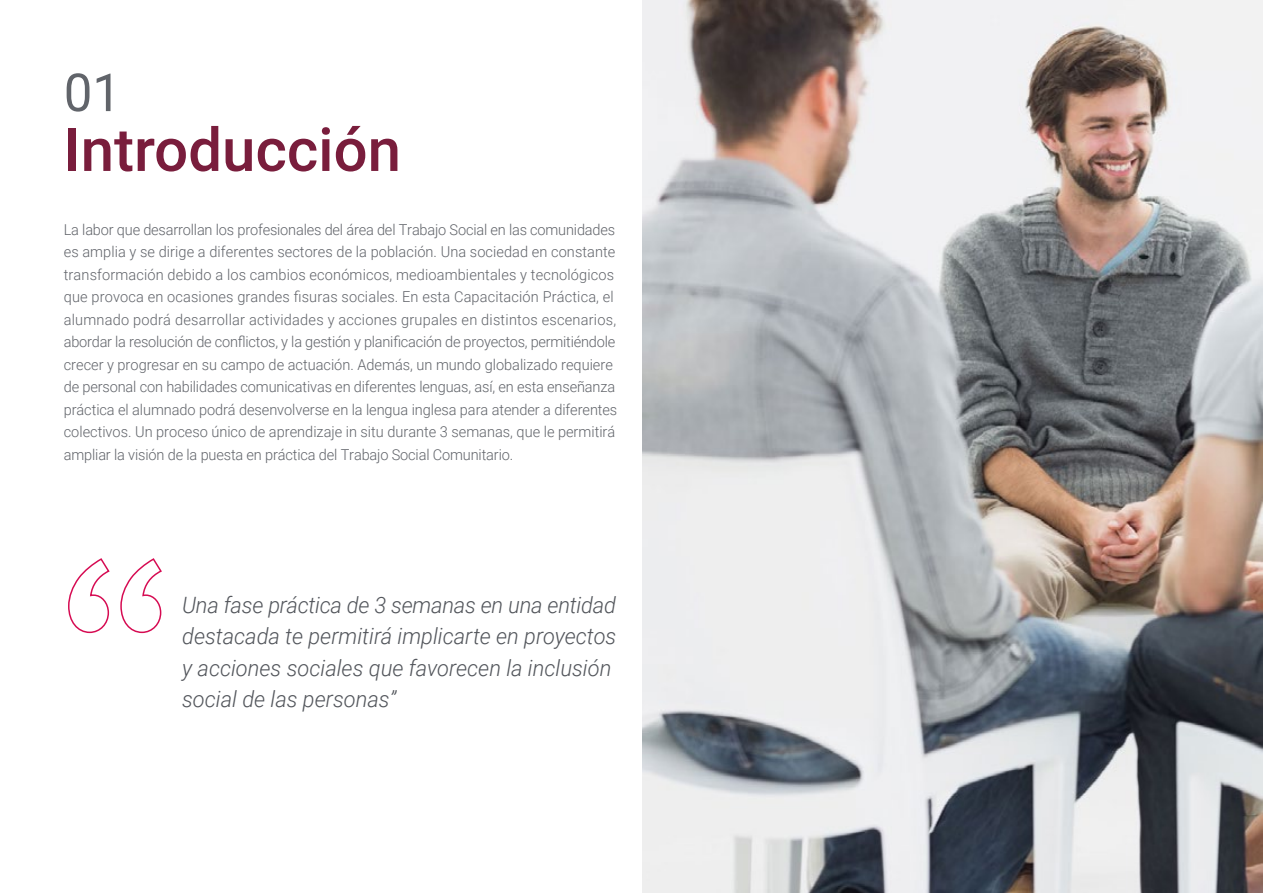
<style>
.page{position:relative;width:1263px;height:893px;background:#fff}
.page>*{position:absolute;margin:0;border:0;box-sizing:border-box;transform-origin:0 0}
.t1{font:500 60px "Roboto";color:#791d3c}
.t2{font:52.5px "Roboto";color:#61646a}
.t3{font:italic 300 22.5px/31.5px "Roboto";color:#52555b}
.t4{font:300 15px/22.5px "Roboto";color:#61646a}
</style>
<div class="page">
<svg style="left:68px;top:558px;width:94px;height:76px"></svg>
<img style="left:642px;top:0;width:621px;height:893px">
<h2 class="t2" style="left:64px;top:56px;width:59px">01</h2>
<h1 class="t1" style="left:64px;top:108px;width:339px">Introducción</h1>
<p class="t4" style="left:64px;top:217px;width:555px">La labor que desarrollan los profesionales del área del Trabajo Social en las comunidades es amplia y se dirige a diferentes sectores de la población. Una sociedad en constante transformación debido a los cambios económicos, medioambientales y tecnológicos que provoca en ocasiones grandes fisuras sociales. En esta Capacitación Práctica, el alumnado podrá desarrollar actividades y acciones grupales en distintos escenarios, abordar la resolución de conflictos, y la gestión y planificación de proyectos, permitiéndole crecer y progresar en su campo de actuación. Además, un mundo globalizado requiere de personal con habilidades comunicativas en diferentes lenguas, así, en esta enseñanza práctica el alumnado podrá desenvolverse en la lengua inglesa para atender a diferentes colectivos. Un proceso único de aprendizaje in situ durante 3 semanas, que le permitirá ampliar la visión de la puesta en práctica del Trabajo Social Comunitario.</p>
<h3 class="t3" style="left:182px;top:588px;width:436px">Una fase práctica de 3 semanas en una entidad destacada te permitirá implicarte en proyectos y acciones sociales que favorecen la inclusión social de las personas”</h3>
</div>
